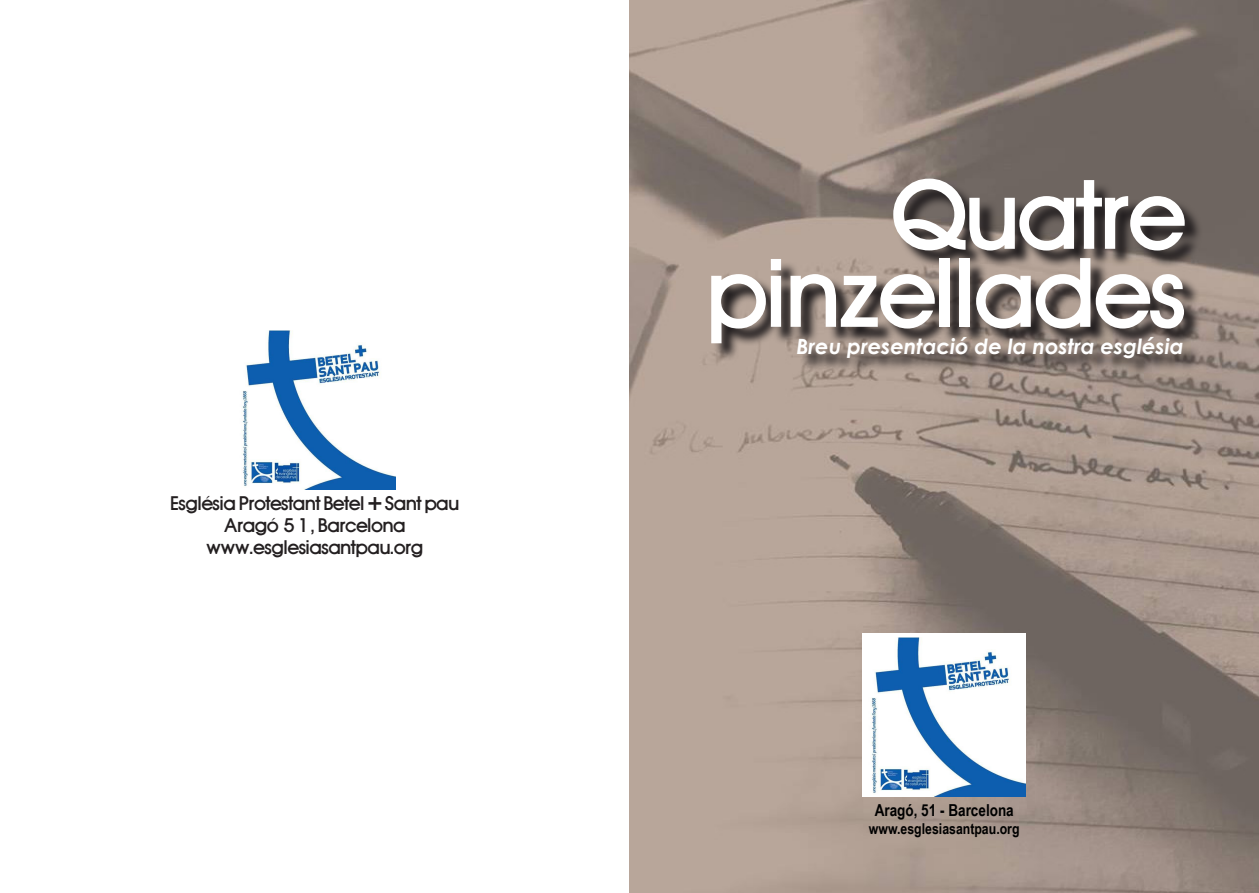
<style>
.page{position:relative;width:1259px;height:893px;background:#fff}
.page>*{position:absolute;margin:0;border:0;box-sizing:border-box;transform-origin:0 0}
.t1{font:500 90px/78px "Auxin";color:#fff;text-align:right}
.t2{font:italic 700 21px "Century Gothic";color:#fff}
.t3{font:500 18px "Auxin";color:#231f20}
.t4{font:700 16.5px "Arial Narrow";color:#000}
.t5{font:700 15px "Arial Narrow";color:#000}
</style>
<div class="page">
<img style="left:629px;top:0;width:630px;height:893px">
<img style="left:863px;top:633px;width:162px;height:163px">
<svg style="left:713px;top:181px;width:490px;height:195px;background:#7d716a"></svg>
<img style="left:242px;top:330px;width:154px;height:159px">
<p class="t3" style="left:170px;top:492px;width:290px">Església Protestant Betel + Sant pau</p>
<p class="t3" style="left:224px;top:514px;width:183px">Aragó 51, Barcelona</p>
<p class="t3" style="left:206px;top:535px;width:218px">www.esglesiasantpau.org</p>
<p class="t1" style="left:705px;top:178px;width:480px">Quatre pinzellades</p>
<p class="t2" style="left:796px;top:333px;width:389px">Breu presentació de la nostra església</p>
<p class="t4" style="left:874px;top:798px;width:141px">Aragó, 51 - Barcelona</p>
<p class="t5" style="left:869px;top:818px;width:152px">www.esglesiasantpau.org</p>
</div>
